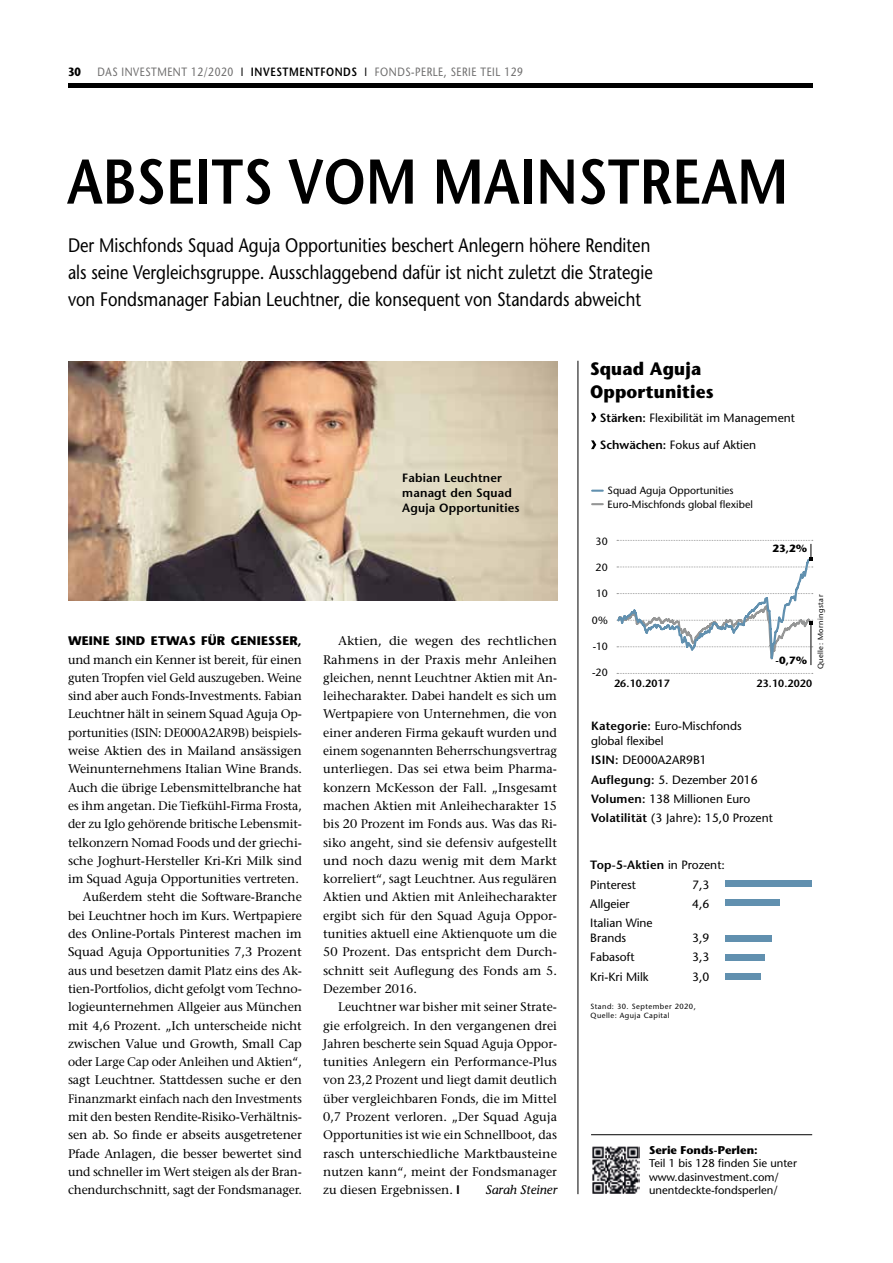
<style>
.page{position:relative;width:893px;height:1263px;background:#fff}
.page>*{position:absolute;margin:0;border:0;box-sizing:border-box;transform-origin:0 0}
.t1{font:600 63px "Stone Sans Std";color:#000;scale:.85 1}
.t2{font:500 19.5px/27px "Stone Sans Std";color:#000;scale:.85 1}
.t3{font:700 18px/22.5px "Stone Sans Std";letter-spacing:.01em;color:#000;scale:.95 1}
.t4{font:500 12.45px/18.3px "Stone Serif Std";letter-spacing:-.01em;color:#000;text-align:right}
.t5{font:500 12.45px/18.3px "Stone Serif Std";letter-spacing:-.01em;color:#000;text-align:justify;scale:1.05 1}
.t6{font:700 12.45px "Stone Sans Std";letter-spacing:.015em;color:#000}
.t7{font:italic 500 12.45px "Stone Informal Std";color:#000}
.t8{font:500 12px/19.2px "Stone Sans Std";color:#000}
.t9{font:500 12px "Stone Sans Std";letter-spacing:.05em;color:#6d6c6c;scale:.85 1}
.t10{font:600 12px/15px "Stone Sans Std";letter-spacing:.015em;color:#000}
.t11{font:700 12px "Stone Sans Std";color:#000;scale:.85 1}
.t12{font:500 11.25px/13.5px "Stone Sans Std";color:#000}
.t13{font:700 11.25px "Stone Sans Std";color:#000}
.t14{font:500 10.5px/13.5px "Stone Sans Std";color:#000}
.t15{font:600 10.5px "Stone Sans Std";letter-spacing:.015em;color:#000}
.t16{font:700 10.5px "Stone Sans Std";color:#000}
.t17{font:500 7.5px/9px "Stone Sans Std";letter-spacing:.06em;color:#000}
.s1{color:#000}
.s2{font-weight:600;color:#000}
.s3{font-weight:600}
.s4{font-family:"Stone Sans Std";font-weight:600}
</style>
<div class="page">
<hr style="left:68px;top:84px;width:744px;height:4px;background:#000">
<svg style="left:617px;top:673px;width:196px;height:1px"></svg>
<hr style="left:578px;top:361px;width:1px;height:833px;background:#000">
<hr style="left:591px;top:1134px;width:221px;height:1px;background:#000">
<svg style="left:591px;top:413px;width:5px;height:9px"></svg>
<svg style="left:591px;top:440px;width:5px;height:9px"></svg>
<img style="left:592px;top:1146px;width:48px;height:48px">
<svg style="left:592px;top:490px;width:11px;height:2px"></svg>
<svg style="left:592px;top:503px;width:11px;height:2px"></svg>
<hr style="left:811px;top:623px;width:1px;height:42px;background:#000">
<svg style="left:616px;top:540px;width:198px;height:121px"></svg>
<img style="left:68px;top:361px;width:489px;height:239px">
<div style="left:725px;top:899px;width:55px;height:7px;background:#6190af"></div>
<div style="left:725px;top:935px;width:47px;height:7px;background:#6190af"></div>
<div style="left:725px;top:880px;width:87px;height:7px;background:#6190af"></div>
<div style="left:725px;top:954px;width:40px;height:7px;background:#6190af"></div>
<div style="left:725px;top:973px;width:36px;height:7px;background:#6190af"></div>
<p class="t11" style="left:68px;top:64px;width:17px">30</p>
<p class="t9" style="left:98px;top:64px;width:502px">DAS INVESTMENT 12/2020 <span class="s1">I</span> <span class="s2">INVESTMENTFONDS</span> <span class="s1">I</span> FONDS-PERLE, SERIE TEIL 129</p>
<h1 class="t1" style="left:67px;top:144px;width:850px">ABSEITS VOM MAINSTREAM</h1>
<p class="t2" style="left:68px;top:232px;width:689px">Der Mischfonds Squad Aguja Opportunities beschert Anlegern höhere Renditen als seine Vergleichsgruppe. Ausschlaggebend dafür ist nicht zuletzt die Strategie von Fondsmanager Fabian Leuchtner, die konsequent von Standards abweicht</p>
<h3 class="t3" style="left:590px;top:358px;width:132px">Squad Aguja<br>Opportunities</h3>
<p class="t8" style="left:600px;top:408px;width:197px"><span class="s3">Stärken:</span> Flexibilität im Management</p>
<p class="t10" style="left:402px;top:470px;width:119px">Fabian Leuchtner managt den Squad<br>Aguja Opportunities</p>
<p class="t6" style="left:68px;top:633px;width:235px">WEINE SIND ETWAS FÜR GENIESSER,</p>
<p class="t4" style="left:68px;top:650px;width:235px">und manch ein Kenner ist bereit, für einen guten Tropfen viel Geld auszugeben. Weine sind aber auch Fonds-Investments. Fabian Leuchtner hält in seinem Squad Aguja Op&shy;portunities (ISIN: DE000A2AR9B) beispiels&shy;weise Aktien des in Mailand ansässigen Weinunternehmens Italian Wine Brands.<br>Auch die übrige Lebensmittelbranche hat es ihm angetan. Die Tiefkühl-Firma Frosta, der zu Iglo gehörende britische Lebensmit&shy;telkonzern Nomad Foods und der griechi&shy;sche Joghurt-Hersteller Kri-Kri Milk sind im Squad Aguja Opportunities vertreten.<br>Außerdem steht die Software-Branche bei Leuchtner hoch im Kurs. Wertpapiere des Online-Portals Pinterest machen im Squad Aguja Opportunities 7,3 Prozent aus und besetzen damit Platz eins des Ak&shy;tien-Portfolios, dicht gefolgt vom Techno&shy;logieunternehmen Allgeier aus München mit 4,6 Prozent. „Ich unterscheide nicht zwischen Value und Growth, Small Cap oder Large Cap oder Anleihen und Aktien“, sagt Leuchtner. Stattdessen suche er den Finanzmarkt einfach nach den Investments mit den besten Rendite-Risiko-Verhältnis&shy;sen ab. So finde er abseits ausgetretener Pfade Anlagen, die besser bewertet sind und schneller im Wert steigen als der Bran&shy;chendurchschnitt, sagt der Fondsmanager.</p>
<p class="t5" style="left:323px;top:632px;width:224px;text-indent:15px">Aktien, die wegen des rechtlichen Rahmens in der Praxis mehr Anleihen gleichen, nennt Leuchtner Aktien mit An&shy;leihecharakter. Dabei handelt es sich um Wertpapiere von Unternehmen, die von einer anderen Firma gekauft wurden und einem sogenannten Beherrschungsvertrag unterliegen. Das sei etwa beim Pharma&shy;konzern McKesson der Fall. „Insgesamt machen Aktien mit Anleihecharakter 15 bis 20 Prozent im Fonds aus. Was das Ri&shy;siko angeht, sind sie defensiv aufgestellt und noch dazu wenig mit dem Markt korreliert“, sagt Leuchtner. Aus regulären Aktien und Aktien mit Anleihecharakter ergibt sich für den Squad Aguja Oppor&shy;tunities aktuell eine Aktienquote um die 50 Prozent. Das entspricht dem Durch&shy;schnitt seit Auflegung des Fonds am 5.<br>Dezember 2016.</p>
<p class="t4" style="left:323px;top:998px;width:235px;text-align:justify;text-indent:15px">Leuchtner war bisher mit seiner Strate&shy;gie erfolgreich. In den vergangenen drei Jahren bescherte sein Squad Aguja Oppor&shy;tunities Anlegern ein Performance-Plus von 23,2 Prozent und liegt damit deutlich über vergleichbaren Fonds, die im Mittel 0,7 Prozent verloren. „Der Squad Aguja Opportunities ist wie ein Schnellboot, das rasch unterschiedliche Marktbausteine nutzen kann“, meint der Fondsmanager zu diesen Ergebnissen. <span class="s4">I</span></p>
<p class="t7" style="left:486px;top:1182px;width:73px">Sarah Steiner</p>
<p class="t8" style="left:600px;top:435px;width:158px"><span class="s3">Schwächen:</span> Fokus auf Aktien</p>
<p class="t14" style="left:608px;top:484px;width:147px">Squad Aguja Opportunities<br>Euro-Mischfonds global flexibel</p>
<p class="t14" style="left:595px;top:534px;width:14px">30</p>
<p class="t14" style="left:596px;top:560px;width:14px">20</p>
<p class="t14" style="left:596px;top:587px;width:13px">10</p>
<p class="t14" style="left:592px;top:613px;width:18px">0%</p>
<p class="t14" style="left:593px;top:639px;width:16px">-10</p>
<p class="t14" style="left:592px;top:666px;width:17px">-20</p>
<p class="t16" style="left:773px;top:542px;width:36px">23,2%</p>
<p class="t16" style="left:775px;top:654px;width:33px">-0,7%</p>
<p class="t17" style="left:816px;top:669px;width:76px;rotate:-90deg">Quelle: Morningstar</p>
<p class="t15" style="left:614px;top:677px;width:57px">26.10.2017</p>
<p class="t15" style="left:756px;top:677px;width:57px">23.10.2020</p>
<p class="t8" style="left:591px;top:718px;width:152px;line-height:15px"><span class="s3">Kategorie:</span> Euro-Mischfonds global flexibel</p>
<p class="t8" style="left:591px;top:750px;width:183px"><span class="s3">ISIN:</span> DE000A2AR9B1<br><span class="s3">Auflegung:</span> 5. Dezember 2016<br><span class="s3">Volumen:</span> 138 Millionen Euro<br><span class="s3">Volatilität</span> (3 Jahre)<span class="s3">:</span> 15,0 Prozent</p>
<p class="t8" style="left:590px;top:856px;width:136px"><span class="s3">Top-5-Aktien</span> in Prozent:<br>Pinterest</p>
<p class="t8" style="left:692px;top:875px;width:19px">7,3</p>
<p class="t8" style="left:590px;top:894px;width:41px">Allgeier</p>
<p class="t8" style="left:692px;top:894px;width:19px">4,6</p>
<p class="t8" style="left:590px;top:915px;width:64px;line-height:15px">Italian Wine<br>Brands</p>
<p class="t8" style="left:692px;top:928px;width:19px">3,9</p>
<p class="t8" style="left:590px;top:948px;width:46px">Fabasoft</p>
<p class="t8" style="left:692px;top:948px;width:19px">3,3</p>
<p class="t8" style="left:590px;top:967px;width:60px">Kri-Kri Milk</p>
<p class="t8" style="left:692px;top:967px;width:19px">3,0</p>
<p class="t17" style="left:591px;top:1002px;width:107px">Stand: 30. September 2020,<br>Quelle: Aguja Capital</p>
<p class="t13" style="left:649px;top:1143px;width:110px">Serie Fonds-Perlen:</p>
<p class="t12" style="left:649px;top:1156px;width:149px">Teil 1 bis 128 finden Sie unter www.dasinvestment.com/ unentdeckte-fondsperlen/</p>
</div>
